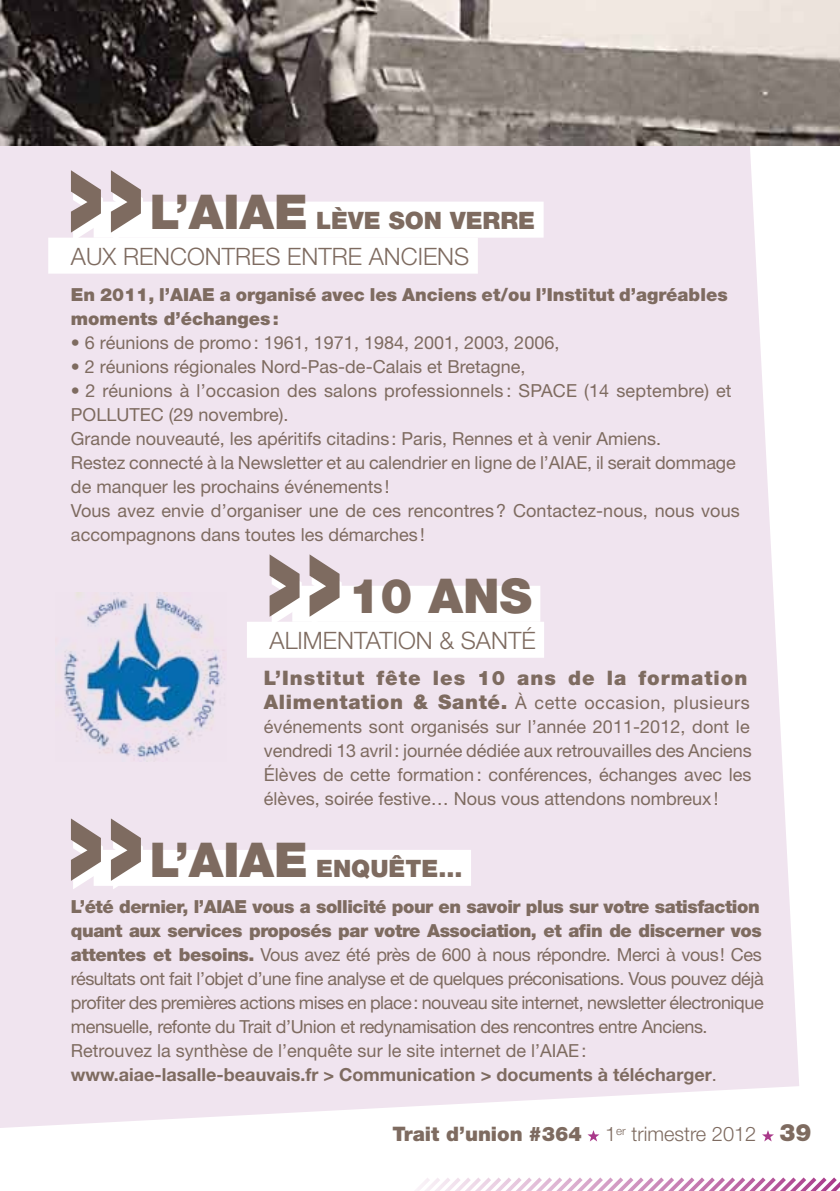
<style>
.page{position:relative;width:840px;height:1191px;background:#fff}
.page>*{position:absolute;margin:0;border:0;box-sizing:border-box;transform-origin:0 0}
.t1{font:900 48px "Helvetica Neue LT Std";color:#7e6b60}
.t2{font:300 24px "Helvetica Neue LT Std";letter-spacing:.185em;color:#7e6b60}
.t3{font:900 24px "Helvetica Neue LT Std";color:#7e6b60}
.t4{font:900 20px "Helvetica Neue LT Std";letter-spacing:.025em;color:#7e6b60}
.t5{font:18px/24px "Helvetica Neue LT Std";color:#7e6b60}
.t6{font:18px/24px "Helvetica Neue LT Std";letter-spacing:-.025em;color:#7e6b60}
.t7{font:900 18px/24px "Helvetica Neue LT Std";color:#7e6b60}
.t8{font:700 18px/24px "Helvetica Neue LT Std";color:#7e6b60}
.s1{font-weight:900;font-size:20px}
.s2{font-weight:900}
.s3{font-weight:400}
.s4{font-weight:300}
.s5{font-size:24px}
</style>
<div class="page">
<svg style="left:587px;top:1130px;width:12px;height:11px"></svg>
<svg style="left:762px;top:1130px;width:11px;height:11px"></svg>
<div style="left:0;top:145px;width:798px;height:983px;background:#f0e4ef"></div>
<img style="left:0;top:0;width:839px;height:145px">
<svg style="left:415px;top:1177px;width:424px;height:14px"></svg>
<div style="left:94px;top:202px;width:449px;height:36px;background:#fff"></div>
<div style="left:48px;top:238px;width:429px;height:36px;background:#fff"></div>
<div style="left:292px;top:586px;width:248px;height:36px;background:#fff"></div>
<div style="left:247px;top:622px;width:297px;height:36px;background:#fff"></div>
<div style="left:94px;top:850px;width:377px;height:36px;background:#fff"></div>
<svg style="left:71px;top:170px;width:72px;height:68px"></svg>
<svg style="left:269px;top:554px;width:72px;height:68px"></svg>
<svg style="left:71px;top:818px;width:72px;height:71px"></svg>
<img style="left:55px;top:592px;width:171px;height:169px">
<h1 class="t1" style="left:150px;top:183px;width:70px">L’AIAE</h1>
<h2 class="t3" style="left:316px;top:206px;width:220px">lève son verre</h2>
<h2 class="t2" style="left:71px;top:242px;width:399px">AUX RENCONTRES ENTRE ANCIENS</h2>
<p class="t7" style="left:71px;top:283px;width:112px">En 2011, l’AIAE</p>
<p class="t7" style="left:71px;top:283px;width:658px;text-indent:149px">a organisé avec les Anciens et/ou l’Institut d’agréables moments d’échanges:</p>
<p class="t5" style="left:71px;top:330px;width:489px">• 6 réunions de promo: 1961, 1971, 1984, 2001, 2003, 2006,</p>
<p class="t5" style="left:71px;top:354px;width:456px">• 2 réunions régionales Nord-Pas-de-Calais et Bretagne,</p>
<p class="t5" style="left:71px;top:378px;width:460px">• 2 réunions à l’occasion des salons professionnels : SPACE</p>
<p class="t5" style="left:584px;top:378px;width:149px">(14 septembre) et</p>
<p class="t5" style="left:71px;top:402px;width:13px">POLLUTEC</p>
<p class="t5" style="left:71px;top:402px;width:591px;text-indent:98px">(29 novembre).<br>Grande nouveauté, les apéritifs citadins : Paris, Rennes et à venir Amiens.<br>Restez connecté à la Newsletter et au calendrier en ligne de l’AIAE</p>
<p class="t5" style="left:587px;top:450px;width:150px">, il serait dommage</p>
<p class="t5" style="left:71px;top:474px;width:670px">de manquer les prochains événements !<br>Vous avez envie d’organiser une de ces rencontres? Contactez-nous, nous vous accompagnons dans toutes les démarches!</p>
<h1 class="t1" style="left:348px;top:567px;width:185px">10 ans</h1>
<h2 class="t2" style="left:269px;top:626px;width:267px">ALIMENTATION &amp; SANTÉ</h2>
<p class="t4" style="left:264px;top:666px;width:485px">L’Institut fête les 10 ans de la formation</p>
<p class="t5" style="left:264px;top:690px;width:489px;text-align:justify"><span class="s1">Alimentation &amp; Santé.</span> À cette occasion, plusieurs événements sont organisés sur l’année 2011-2012, dont le vendredi 13 avril: journée dédiée aux retrouvailles des Anciens Élèves de cette formation: conférences, échanges avec les élèves, soirée festive… Nous vous attendons nombreux!</p>
<h1 class="t1" style="left:150px;top:831px;width:70px">L’AIAE</h1>
<h2 class="t3" style="left:316px;top:854px;width:148px">enquête…</h2>
<p class="t6" style="left:71px;top:894px;width:694px;text-indent:181px"><span class="s2">vous a sollicité pour en savoir plus sur votre satisfaction quant aux services proposés par votre Association, et afin de discerner vos attentes et besoins.</span> Vous avez été près de 600 à nous répondre. M erci à vous! Ces résultats ont fait l’objet d’une fine analyse et de quelques préconisations. Vous pouvez déjà profiter des premières actions mises en place: nouveau site internet, newsletter électronique mensuelle, refonte du Trait d’Union et redynamisation des rencontres entre Anciens.<br>Retrouvez la synthèse de l’enquête sur le site internet de l’AIAE</p>
<p class="t7" style="left:71px;top:895px;width:145px">L’été dernier, l’AIAE</p>
<p class="t8" style="left:71px;top:1038px;width:647px;text-indent:510px"><span class="s3">: </span>www.aiae-lasalle-beauvais.fr &gt; Communication &gt; documents à télécharger<span class="s3">.</span></p>
<p class="t4" style="left:392px;top:1122px;width:420px">Trait d’union #364 <span class="s4">1</span><sup>ER</sup> <span class="s4">TRIMESTRE 2012</span> <span class="s5">39</span></p>
</div>
